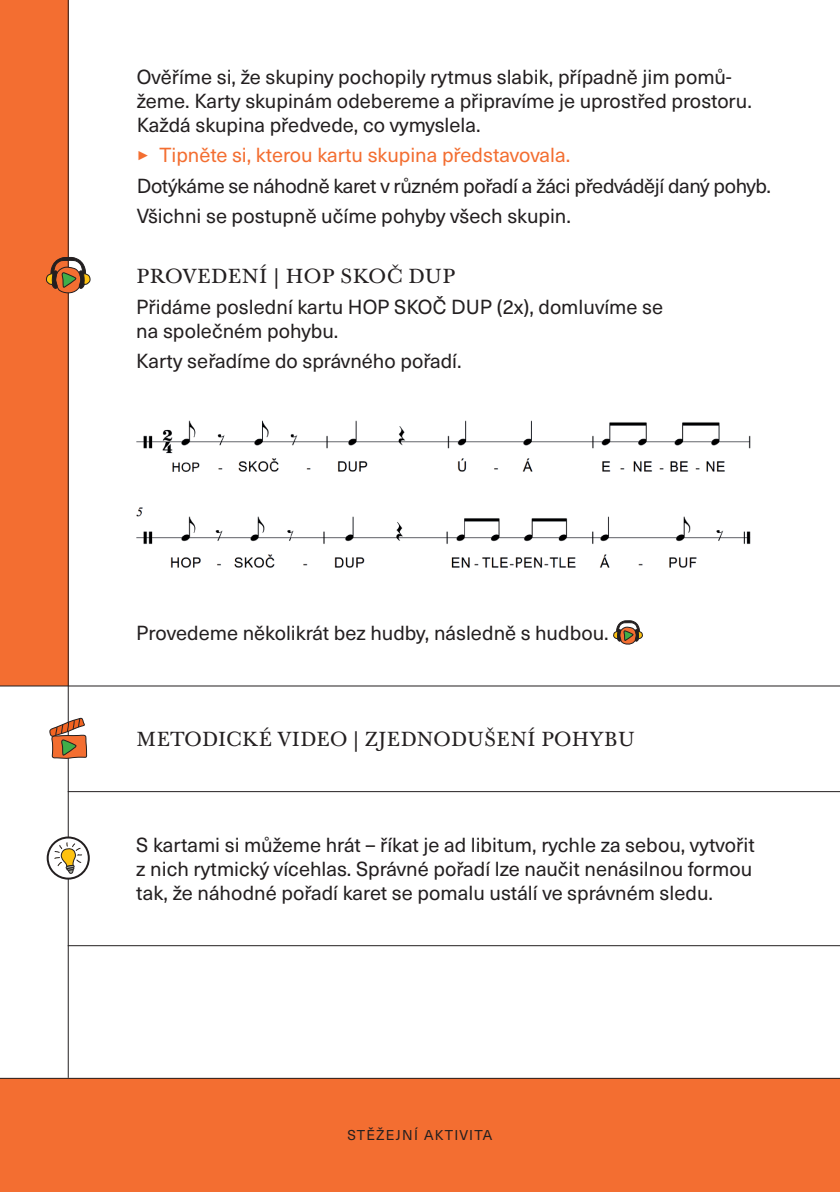
<style>
.page{position:relative;width:840px;height:1192px;background:#fff}
.page>*{position:absolute;margin:0;border:0;box-sizing:border-box;transform-origin:0 0}
.t1{font:20px/24px "Neue Haas Unica W1 G";color:#231f20}
.t2{font:20px "Baskerville 10 Pro";color:#231f20}
.t3{font:14px "Neue Haas Unica W1 G";letter-spacing:.08em;color:#231f20}
.s1{font-family:"Arial";font-size:13px;color:#f36e31}
.s2{color:#f36e31}
</style>
<div class="page">
<div style="left:0;top:0;width:68px;height:685px;background:#f36e31"></div>
<hr style="left:68px;top:0;width:1px;height:1077px;background:#231f20">
<hr style="left:0;top:685px;width:839px;height:1px;background:#231f20">
<hr style="left:68px;top:791px;width:771px;height:1px;background:#231f20">
<hr style="left:68px;top:945px;width:771px;height:1px;background:#231f20">
<svg style="left:613px;top:620px;width:30px;height:25px"></svg>
<div style="left:0;top:1077px;width:839px;height:114px;background:#f36e31"></div>
<svg style="left:49px;top:717px;width:38px;height:72px"></svg>
<svg style="left:48px;top:837px;width:41px;height:41px"></svg>
<div style="left:47px;top:836px;width:43px;height:43px;border:2px solid #231f20;border-radius:50%"></div>
<svg style="left:54px;top:841px;width:29px;height:33px"></svg>
<hr style="left:0;top:1077px;width:839px;height:1px;background:#231f20">
<svg style="left:45px;top:247px;width:46px;height:48px"></svg>
<img style="left:136px;top:420px;width:615px;height:148px">
<p class="t1" style="left:137px;top:63px;width:616px">Ověříme si, že skupiny pochopily rytmus slabik, případně jim pomů&shy;žeme. Karty skupinám odebereme a připravíme je uprostřed prostoru.<br>Každá skupina předvede, co vymyslela.</p>
<p class="t1" style="left:137px;top:139px;width:635px;line-height:30.6px"><span class="s1">►</span> <span class="s2">Tipněte si, kterou kartu skupina představovala.<br></span>Dotýkáme se náhodně karet v různém pořadí a žáci předvádějí daný pohyb.<br>Všichni se postupně učíme pohyby všech skupin.</p>
<p class="t2" style="left:136px;top:264px;width:320px">PROVEDENÍ | HOP SKOČ DUP</p>
<p class="t1" style="left:136px;top:293px;width:528px">Přidáme poslední kartu HOP SKOČ DUP (2x), domluvíme se na společném pohybu.</p>
<p class="t1" style="left:136px;top:348px;width:327px">Karty seřadíme do správného pořadí.</p>
<p class="t1" style="left:136px;top:620px;width:474px">Provedeme několikrát bez hudby, následně s hudbou.</p>
<p class="t2" style="left:136px;top:726px;width:500px">METODICKÉ VIDEO | ZJEDNODUŠENÍ POHYBU</p>
<p class="t1" style="left:136px;top:831px;width:620px">S kartami si můžeme hrát – říkat je ad libitum, rychle za sebou, vytvořit z nich rytmický vícehlas. Správné pořadí lze naučit nenásilnou formou tak, že náhodné pořadí karet se pomalu ustálí ve správném sledu.</p>
<p class="t3" style="left:347px;top:1124px;width:146px">STĚŽEJNÍ AKTIVITA</p>
</div>
